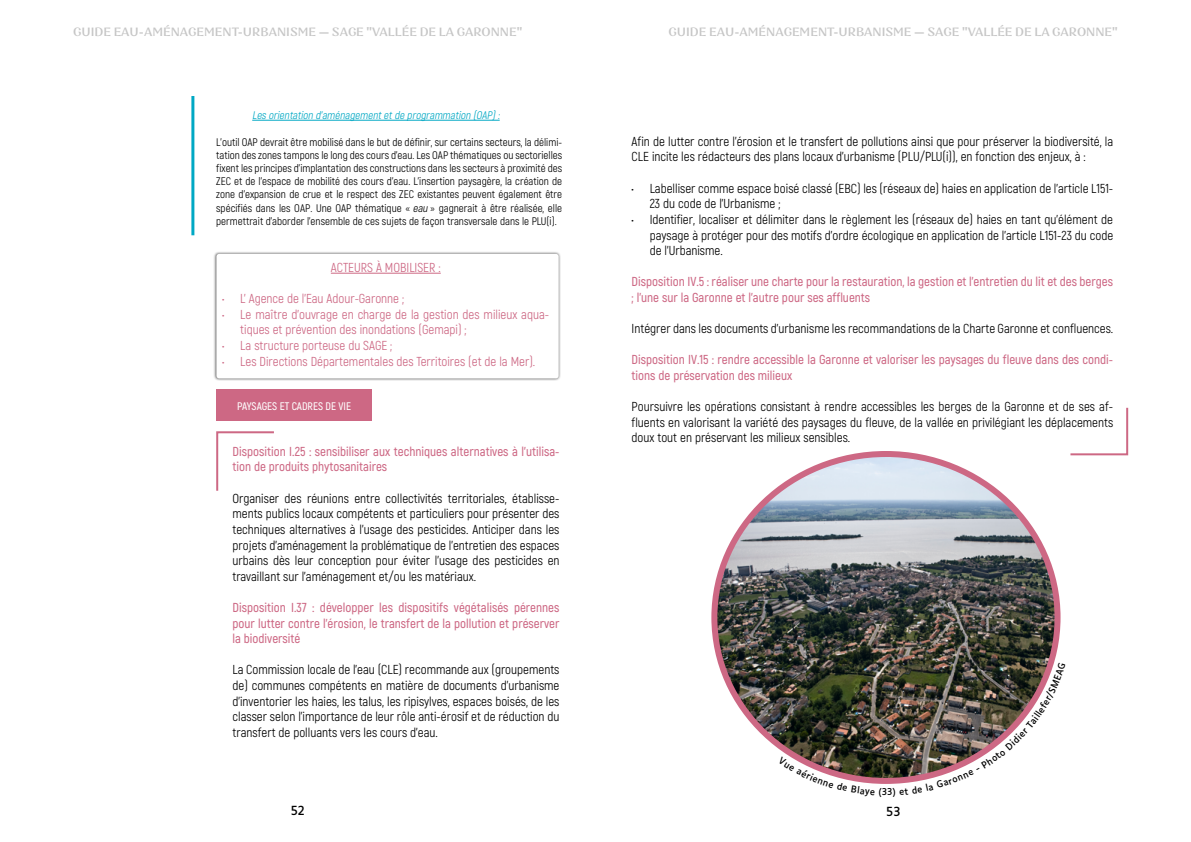
<style>
.page{position:relative;width:1191px;height:842px;background:#fff}
.page>*{position:absolute;margin:0;border:0;box-sizing:border-box;transform-origin:0 0}
.t1{font:13px/15.6px "Akrobat";color:#000;text-align:justify}
.t2{font:600 13px/15.6px "Akrobat";color:#cd6884}
.t3{font:13px/15.6px "Akrobat";color:#cd6884}
.t4{font:12px "Nazare";color:#c6c6c6}
.t5{font:12px "Luciole";color:#000}
.t6{font:11px/13.2px "Akrobat";color:#000;text-align:justify}
.t7{font:italic 11px "Akrobat";color:#00a8c4}
.t8{font:600 11px "Akrobat";color:#fff}
.t9{font:9px "Luciole";color:#000}
.s1{font-style:italic}
</style>
<div class="page">
<hr style="left:252px;top:120px;width:248px;height:1px;background:#00a8c4">
<svg style="left:214px;top:252px;width:347px;height:129px;background:#d0d0d0"></svg>
<div style="left:216px;top:254px;width:342px;height:124px;background:#fff;border-radius:3px"></div>
<hr style="left:331px;top:273px;width:110px;height:1px;background:#cd6884">
<svg style="left:216px;top:431px;width:58px;height:60px"></svg>
<div style="left:216px;top:389px;width:156px;height:32px;background:#cd6884"></div>
<svg style="left:1070px;top:407px;width:59px;height:49px"></svg>
<img style="left:715px;top:454px;width:342px;height:323px">
<hr style="left:191px;top:96px;width:3px;height:139px;background:#00a8c4">
<svg style="left:778px;top:757px;width:103px;height:27px"></svg>
<img style="left:887px;top:662px;width:170px;height:122px">
<p class="t4" style="left:73px;top:24px;width:451px">GUIDE EAU-AMÉNAGEMENT-URBANISME — SAGE "VALLÉE DE LA GARONNE"</p>
<p class="t4" style="left:668px;top:24px;width:451px">GUIDE EAU-AMÉNAGEMENT-URBANISME — SAGE "VALLÉE DE LA GARONNE"</p>
<p class="t7" style="left:252px;top:109px;width:251px">Les orientation d'aménagementetde programmation (OAP):</p>
<p class="t6" style="left:216px;top:135px;width:347px">L’outil OAP devrait être mobilisé dans le but de définir, sur certains secteurs, la délimi&shy;tation des zones tampons le long des cours d’eau. Les OAP thématiques ou sectorielles fixent les principes d’implantation des constructions dans les secteurs à proximité des ZEC et de l’espace de mobilité des cours d’eau. L’insertion paysagère, la création de zone d’expansion de crue et le respect des ZEC existantes peuvent également être spécifiés dans les OAP. Une OAP thématique « <span class="s1">eau</span>» gagnerait à être réalisée, elle permettrait d’aborder l’ensemble de ces sujets de façon transversale dans le PLU(i).</p>
<p class="t3" style="left:331px;top:260px;width:111px">ACTEURS À MOBILISER :</p>
<p class="t3" style="left:222px;top:291px;width:183px">• L' Agence de l'Eau Adour-Garonne ;</p>
<p class="t3" style="left:240px;top:306px;width:310px;text-indent:-18px">• Le maître d'ouvrage en charge de la gestion des milieux aqua&shy;tiques et prévention des inondations (Gemapi) ;</p>
<p class="t3" style="left:222px;top:338px;width:171px">• La structure porteuse du SAGE ;</p>
<p class="t3" style="left:222px;top:353px;width:314px">• Les Directions Départementales des Territoires (et de la Mer).</p>
<p class="t8" style="left:237px;top:399px;width:116px">PAYSAGES ET CADRES DE VIE</p>
<p class="t2" style="left:232px;top:443px;width:328px">Disposition I.25 : sensibiliser aux techniques alternatives à l'utilisa&shy;tion de produits phytosanitaires</p>
<p class="t1" style="left:232px;top:490px;width:328px">Organiser des réunions entre collectivités territoriales, établisse&shy;ments publics locaux compétents et particuliers pour présenter des techniques alternatives à l’usage des pesticides. Anticiper dans les projets d’aménagement la problématique de l’entretien des espaces urbains dès leur conception pour éviter l’usage des pesticides en travaillant sur l’aménagement et/ou les matériaux.</p>
<p class="t2" style="left:232px;top:599px;width:328px;text-align:justify">Disposition I.37 : développer les dispositifs végétalisés pérennes pour lutter contre l'érosion, le transfert de la pollution et préserver la biodiversité</p>
<p class="t1" style="left:232px;top:662px;width:328px">La Commission locale de l'eau (CLE) recommande aux (groupements de) communes compétents en matière de documents d’urbanisme d’inventorier les haies, les talus, les ripisylves, espaces boisés, de les classer selon l’importance de leur rôle anti-érosif et de réduction du transfert de polluants vers les cours d’eau.</p>
<p class="t1" style="left:631px;top:134px;width:483px">Afin de lutter contre l’érosion et le transfert de pollutions ainsi que pour préserver la biodiversité, la<br>CLE incite les rédacteurs des plans locaux d’urbanisme (PLU/PLU(i)), en fonction des enjeux, à :</p>
<p class="t1" style="left:649px;top:180px;width:465px;text-indent:-18px">• Labelliser comme espace boisé classé (EBC) les (réseaux de) haies en application de l'article L151-<br>23 du code de l'Urbanisme ;</p>
<p class="t1" style="left:649px;top:212px;width:465px;text-indent:-18px">• Identifier, localiser et délimiter dans le règlement les (réseaux de) haies en tant qu'élément de paysage à protéger pour des motifs d'ordre écologique en application de l'article L151-23 du code de l'Urbanisme.</p>
<p class="t2" style="left:631px;top:274px;width:483px">Disposition IV.5 : réaliser une charte pour la restauration, la gestion et l'entretien du lit et des berges ; l'une sur la Garonne et l'autre pour ses affluents</p>
<p class="t1" style="left:631px;top:321px;width:483px">Intégrer dans les documents d'urbanisme les recommandations de la Charte Garonne et confluences.</p>
<p class="t2" style="left:631px;top:352px;width:483px">Disposition IV.15 : rendre accessible la Garonne et valoriser les paysages du fleuve dans des condi&shy;tions de préservation des milieux</p>
<p class="t1" style="left:631px;top:399px;width:483px">Poursuivre les opérations consistant à rendre accessibles les berges de la Garonne et de ses af&shy;fluents en valorisant la variété des paysages du fleuve, de la vallée en privilégiant les déplacements doux tout en préservant les milieux sensibles.</p>
<p class="t9" style="left:882px;top:784px;width:7px">3</p>
<p class="t5" style="left:291px;top:800px;width:15px">52</p>
<p class="t5" style="left:886px;top:800px;width:15px">53</p>
</div>
